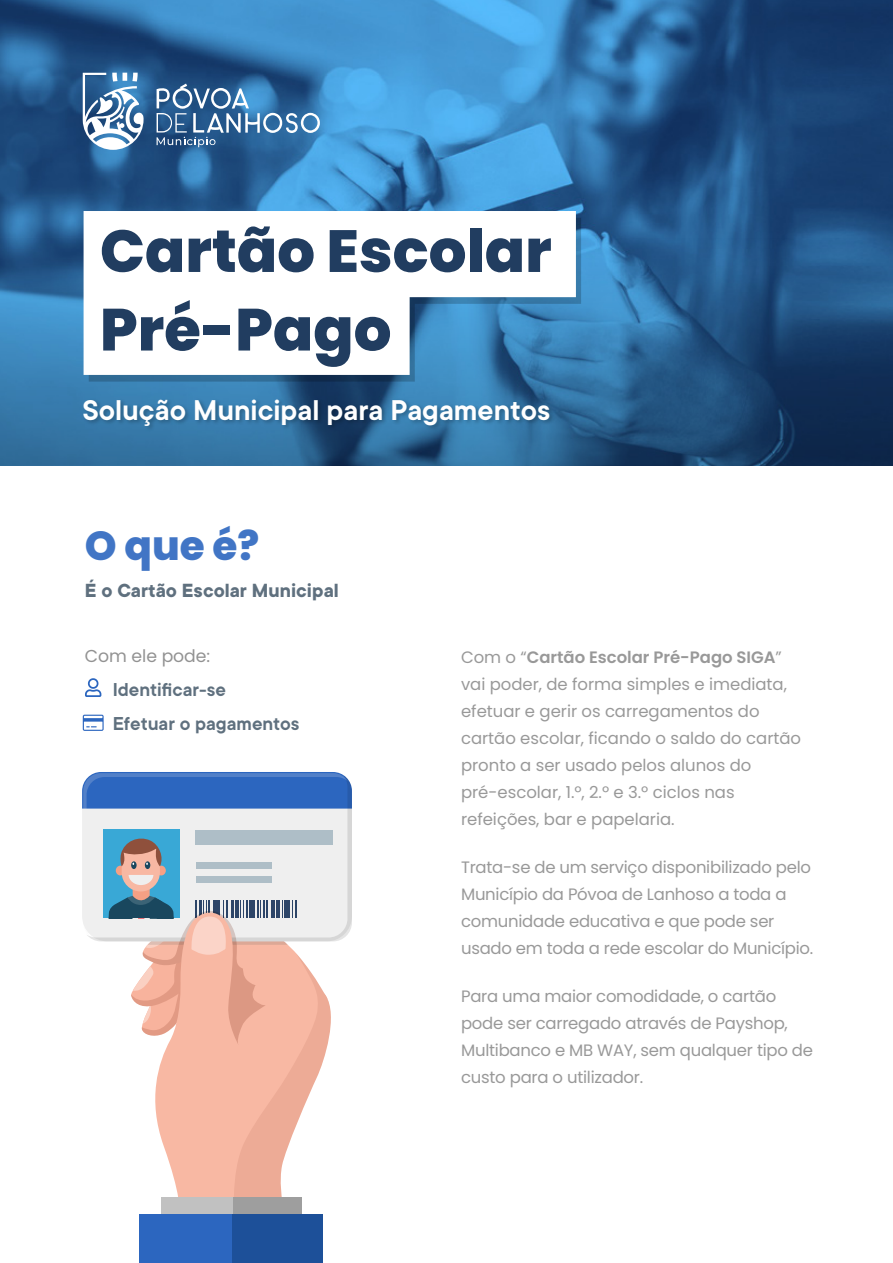
<style>
.page{position:relative;width:893px;height:1263px;background:#fff}
.page>*{position:absolute;margin:0;border:0;box-sizing:border-box;transform-origin:0 0}
.t1{font:800 59.4px/78.6px "Poppins";color:#213d60}
.t2{font:800 40.5px "Poppins";color:#2c66bf}
.t3{font:600 31.5px "TT Commons";color:#fff}
.t4{font:700 21px "TT Commons";color:#4d6070}
.t5{font:600 20.55px/33.9px "TT Commons";color:#4d6070}
.t6{font:17.25px "Poppins";color:#868686}
.t7{font:16.5px/27px "Poppins";letter-spacing:-.015em;color:#868686}
.s1{font-weight:600}
</style>
<div class="page">
<img style="left:0;top:0;width:893px;height:466px">
<svg style="left:0;top:151px;width:893px;height:314px;background:#286092"></svg>
<svg style="left:89px;top:218px;width:492px;height:164px;background:#2e6895"></svg>
<svg style="left:84px;top:211px;width:492px;height:164px"></svg>
<img style="left:79px;top:391px;width:646px;height:45px">
<div style="left:139px;top:1214px;width:184px;height:49px;background:#1d5099"></div>
<div style="left:139px;top:1214px;width:93px;height:49px;background:#2c66bf"></div>
<svg style="left:82px;top:772px;width:270px;height:442px"></svg>
<svg style="left:85px;top:678px;width:16px;height:19px"></svg>
<svg style="left:83px;top:715px;width:21px;height:16px"></svg>
<svg style="left:83px;top:73px;width:61px;height:77px"></svg>
<svg style="left:157px;top:84px;width:163px;height:63px;background:#4c7ba7"></svg>
<h1 class="t1" style="left:100px;top:212px;width:453px">Cartão Escolar<br>Pré-Pago</h1>
<h3 class="t3" style="left:82px;top:393px;width:469px">Solução Municipal para Pagamentos</h3>
<h2 class="t2" style="left:85px;top:523px;width:176px">O que é?</h2>
<p class="t4" style="left:85px;top:579px;width:255px">É o Cartão Escolar Municipal</p>
<p class="t6" style="left:85px;top:646px;width:127px">Com ele pode:</p>
<p class="t5" style="left:113px;top:673px;width:188px">Identificar-se<br>Efetuar o pagamentos</p>
<p class="t7" style="left:461px;top:644px;width:341px">Com o “<span class="s1">Cartão Escolar Pré-Pago SIGA</span>” vai poder, de forma simples e imediata, efetuar e gerir os carregamentos do cartão escolar, ficando o saldo do cartão pronto a ser usado pelos alunos do pré-escolar, 1.º, 2.º e 3.º ciclos nas refeições, bar e papelaria.</p>
<p class="t7" style="left:461px;top:854px;width:354px">Trata-se de um serviço disponibilizado pelo Município da Póvoa de Lanhoso a toda a comunidade educativa e que pode ser usado em toda a rede escolar do Município.</p>
<p class="t7" style="left:461px;top:983px;width:353px">Para uma maior comodidade, o cartão pode ser carregado através de Payshop, Multibanco e MB WAY, sem qualquer tipo de custo para o utilizador.</p>
</div>
